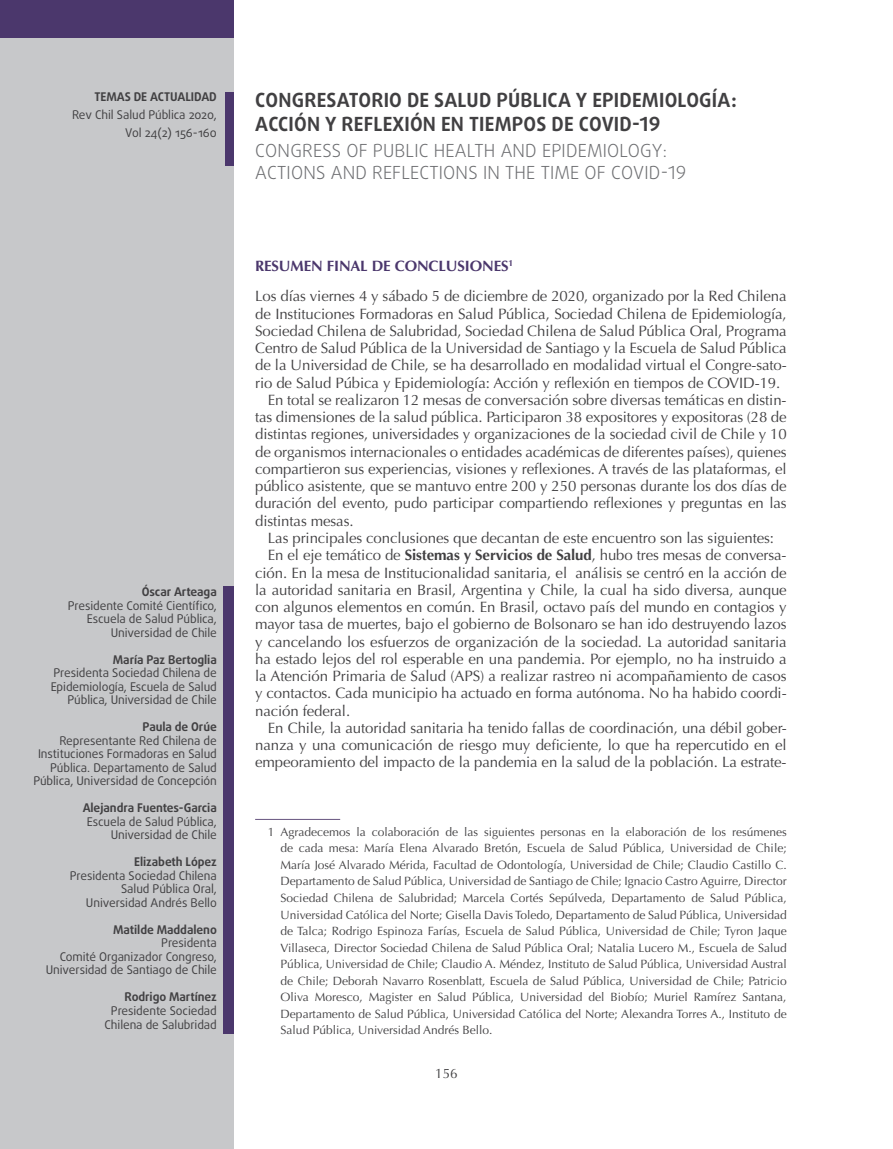
<style>
.page{position:relative;width:893px;height:1149px;background:#fff}
.page>*{position:absolute;margin:0;border:0;box-sizing:border-box;transform-origin:0 0}
.t1{font:700 19.5px/24px "Daxline Pro";letter-spacing:.01em;color:#414042}
.t2{font:300 18px/22.5px "Daxline Pro";letter-spacing:.01em;color:#6d6e71}
.t3{font:15px/30px "Optima";letter-spacing:-.005em;color:#414042}
.t4{font:13.5px "Optima";color:#414042}
.t5{font:12px/16.5px "Optima";color:#414042;text-align:justify}
.t6{font:12px/13.5px "Daxline Pro";letter-spacing:-.005em;color:#414042;text-align:right}
.t7{font:700 12px "Daxline Pro";letter-spacing:-.005em;color:#414042}
.s1{font-weight:700;color:#4b376c}
.s2{font-weight:700}
</style>
<div class="page">
<div style="left:0;top:0;width:234px;height:1148px;background:#c7c8ca"></div>
<div style="left:0;top:0;width:234px;height:38px;background:#4b376c"></div>
<div style="left:225px;top:92px;width:9px;height:73px;background:#4b376c"></div>
<div style="left:223px;top:586px;width:11px;height:447px;background:#4b376c"></div>
<hr style="left:255px;top:818px;width:85px;height:1px;background:#66547f">
<p class="t7" style="left:95px;top:89px;width:124px">TEMAS DE ACTUALIDAD</p>
<p class="t6" style="left:72px;top:106px;width:146px;line-height:17.7px">Rev Chil Salud Pública 2020,<br>Vol 24(2) 156-160</p>
<p class="t7" style="left:142px;top:583px;width:77px">Óscar Arteaga</p>
<p class="t6" style="left:68px;top:598px;width:151px">Presidente Comité Científico,<br>Escuela de Salud Pública,<br>Universidad de Chile</p>
<p class="t7" style="left:113px;top:651px;width:106px">María Paz Bertoglia</p>
<p class="t6" style="left:51px;top:666px;width:168px">Presidenta Sociedad Chilena de<br>Epidemiología, Escuela de Salud<br>Pública, Universidad de Chile</p>
<p class="t7" style="left:143px;top:718px;width:76px">Paula de Orúe</p>
<p class="t6" style="left:33px;top:733px;width:185px">Representante Red Chilena de Instituciones Formadoras en Salud Pública. Departamento de Salud Pública, Universidad de Concepción</p>
<p class="t7" style="left:83px;top:799px;width:136px">Alejandra Fuentes-Garcia</p>
<p class="t6" style="left:87px;top:814px;width:131px">Escuela de Salud Pública,<br>Universidad de Chile</p>
<p class="t7" style="left:134px;top:853px;width:84px">Elizabeth López</p>
<p class="t6" style="left:70px;top:868px;width:148px">Presidenta Sociedad Chilena<br>Salud Pública Oral,<br>Universidad Andrés Bello</p>
<p class="t7" style="left:113px;top:921px;width:105px">Matilde Maddaleno</p>
<p class="t6" style="left:46px;top:936px;width:173px">Presidenta<br>Comité Organizador Congreso,<br>Universidad de Santiago de Chile</p>
<p class="t7" style="left:125px;top:988px;width:94px">Rodrigo Martínez</p>
<p class="t6" style="left:105px;top:1003px;width:114px;text-align:center">Presidente Sociedad<br>Chilena de Salubridad</p>
<h1 class="t1" style="left:255px;top:88px;width:483px">CONGRESATORIO DE SALUD PÚBLICA Y EPIDEMIOLOGÍA:<br>ACCIÓN Y REFLEXIÓN EN TIEMPOS DE COVID-19</h1>
<p class="t2" style="left:255px;top:139px;width:433px">CONGRESS OF PUBLIC HEALTH AND EPIDEMIOLOGY:<br>ACTIONS AND REFLECTIONS IN THE TIME OF COVID-19</p>
<p class="t3" style="left:255px;top:251px;width:533px"><span class="s1">RESUMEN FINAL DE CONCLUSIONES</span><sup>1<br></sup>Los días viernes 4 y sábado 5 de diciembre de 2020, organizado por la Red Chilena</p>
<p class="t3" style="left:255px;top:298px;width:533px">de Instituciones Formadoras en Salud Pública, Sociedad Chilena de Epidemiología,</p>
<p class="t3" style="left:255px;top:316px;width:533px">Sociedad Chilena de Salubridad, Sociedad Chilena de Salud Pública Oral, Programa</p>
<p class="t3" style="left:255px;top:333px;width:533px">Centro de Salud Pública de la Universidad de Santiago y la Escuela de Salud Pública</p>
<p class="t3" style="left:255px;top:350px;width:533px">de la Universidad de Chile, se ha desarrollado en modalidad virtual el Congre-sato-</p>
<p class="t3" style="left:255px;top:367px;width:527px">rio de Salud Púbica y Epidemiología: Acción y reflexión en tiempos de COVID-19.</p>
<p class="t3" style="left:268px;top:385px;width:520px">En total se realizaron 12 mesas de conversación sobre diversas temáticas en distin-</p>
<p class="t3" style="left:255px;top:402px;width:533px">tas dimensiones de la salud pública. Participaron 38 expositores y expositoras (28 de</p>
<p class="t3" style="left:255px;top:419px;width:533px">distintas regiones, universidades y organizaciones de la sociedad civil de Chile y 10</p>
<p class="t3" style="left:255px;top:436px;width:533px">de organismos internacionales o entidades académicas de diferentes países), quienes</p>
<p class="t3" style="left:255px;top:454px;width:533px">compartieron sus experiencias, visiones y reflexiones. A través de las plataformas, el</p>
<p class="t3" style="left:255px;top:471px;width:533px">público asistente, que se mantuvo entre 200 y 250 personas durante los dos días de</p>
<p class="t3" style="left:255px;top:488px;width:533px">duración del evento, pudo participar compartiendo reflexiones y preguntas en las</p>
<p class="t3" style="left:255px;top:505px;width:100px">distintas mesas.</p>
<p class="t3" style="left:268px;top:523px;width:508px">Las principales conclusiones que decantan de este encuentro son las siguientes:</p>
<p class="t3" style="left:268px;top:540px;width:520px">En el eje temático de <span class="s2">Sistemas y Servicios de Salud</span>, hubo tres mesas de conversa-</p>
<p class="t3" style="left:255px;top:557px;width:533px">ción. En la mesa de Institucionalidad sanitaria, el análisis se centró en la acción de</p>
<p class="t3" style="left:255px;top:574px;width:533px">la autoridad sanitaria en Brasil, Argentina y Chile, la cual ha sido diversa, aunque</p>
<p class="t3" style="left:255px;top:592px;width:533px">con algunos elementos en común. En Brasil, octavo país del mundo en contagios y</p>
<p class="t3" style="left:255px;top:609px;width:533px">mayor tasa de muertes, bajo el gobierno de Bolsonaro se han ido destruyendo lazos</p>
<p class="t3" style="left:255px;top:626px;width:533px">y cancelando los esfuerzos de organización de la sociedad. La autoridad sanitaria</p>
<p class="t3" style="left:255px;top:643px;width:533px">ha estado lejos del rol esperable en una pandemia. Por ejemplo, no ha instruido a</p>
<p class="t3" style="left:255px;top:661px;width:533px">la Atención Primaria de Salud (APS) a realizar rastreo ni acompañamiento de casos</p>
<p class="t3" style="left:255px;top:678px;width:533px">y contactos. Cada municipio ha actuado en forma autónoma. No ha habido coordi-</p>
<p class="t3" style="left:255px;top:695px;width:97px">nación federal.</p>
<p class="t3" style="left:268px;top:712px;width:520px">En Chile, la autoridad sanitaria ha tenido fallas de coordinación, una débil gober-</p>
<p class="t3" style="left:255px;top:730px;width:533px">nanza y una comunicación de riesgo muy deficiente, lo que ha repercutido en el</p>
<p class="t3" style="left:255px;top:747px;width:533px">empeoramiento del impacto de la pandemia en la salud de la población. La estrate-</p>
<p class="t5" style="left:281px;top:823px;width:508px;text-indent:-13px">1 Agradecemos la colaboración de las siguientes personas en la elaboración de los resúmenes de cada mesa: María Elena Alvarado Bretón, Escuela de Salud Pública, Universidad de Chile; María José Alvarado Mérida, Facultad de Odontología, Universidad de Chile; Claudio Castillo C.<br>Departamento de Salud Pública, Universidad de Santiago de Chile; Ignacio Castro Aguirre, Director Sociedad Chilena de Salubridad; Marcela Cortés Sepúlveda, Departamento de Salud Pública, Universidad Católica del Norte; Gisella Davis Toledo, Departamento de Salud Pública, Universidad de Talca; Rodrigo Espinoza Farías, Escuela de Salud Pública, Universidad de Chile; Tyron Jaque Villaseca, Director Sociedad Chilena de Salud Pública Oral; Natalia Lucero M., Escuela de Salud Pública, Universidad de Chile; Claudio A. Méndez, Instituto de Salud Pública, Universidad Austral de Chile; Deborah Navarro Rosenblatt, Escuela de Salud Pública, Universidad de Chile; Patricio Oliva Moresco, Magister en Salud Pública, Universidad del Biobío; Muriel Ramírez Santana, Departamento de Salud Pública, Universidad Católica del Norte; Alexandra Torres A., Instituto de Salud Pública, Universidad Andrés Bello.</p>
<p class="t4" style="left:435px;top:1065px;width:24px">156</p>
</div>
